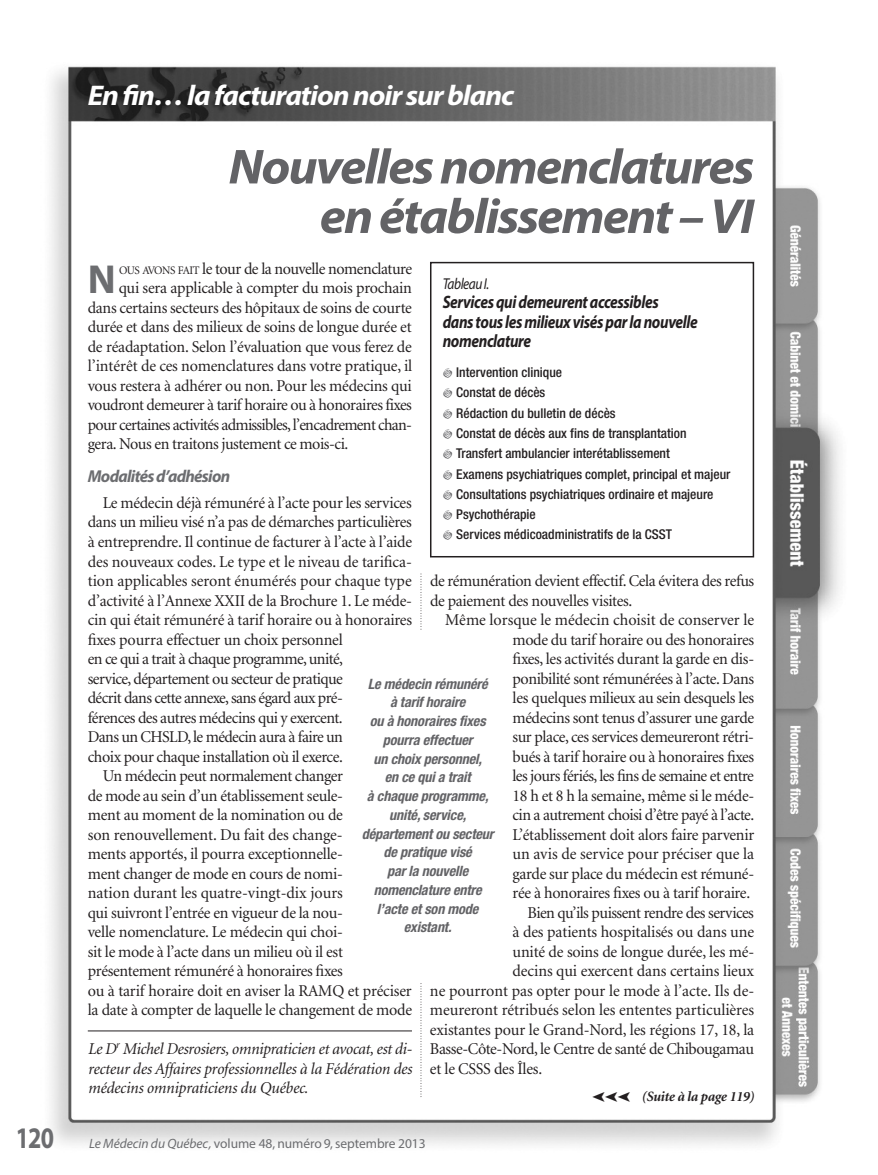
<style>
.page{position:relative;width:878px;height:1175px;background:#fff}
.page>*{position:absolute;margin:0;border:0;box-sizing:border-box;transform-origin:0 0}
.t1{font:italic 700 49.5px/49.5px "Myriad Pro";letter-spacing:-.035em;color:#636366;text-align:right;scale:1.05 1}
.t2{font:700 40.65px "Myriad Pro";color:#6c6d70}
.t3{font:700 30px "Myriad Pro";color:#6c6d70;scale:.8 1}
.t4{font:italic 700 28.5px "Myriad Pro";letter-spacing:-.035em;color:#fff;scale:1.05 1}
.t5{font:italic 700 18px/19.5px "Myriad Pro";letter-spacing:-.025em;color:#231f20;scale:.85 1}
.t6{font:italic 700 17.25px "Myriad Pro";letter-spacing:-.04em;color:#6c6d70}
.t7{font:16.5px/19.5px "Minion";letter-spacing:-.02em;color:#231f20}
.t8{font:16.5px "Minion";color:#231f20}
.t9{font:italic 16.5px/19.5px "Minion";letter-spacing:-.01em;color:#231f20;text-align:justify}
.t10{font:16.5px "Minion";letter-spacing:-.04em;color:#231f20}
.t11{font:16.5px "Minion";letter-spacing:-.045em;color:#231f20}
.t12{font:italic 15.75px "Myriad Pro";letter-spacing:-.035em;color:#231f20;scale:.85 1}
.t13{font:italic 700 condensed 14.25px/18.8px "Helvetica Neue";letter-spacing:-.01em;color:#636366;text-align:center}
.t14{font:italic 700 14.25px "Minion";letter-spacing:-.02em;color:#231f20}
.t15{font:14.25px "Zapf Dingbats";color:#231f20}
.t16{font:500 condensed 13.5px/20.2px "Helvetica Neue";color:#231f20}
.t17{font:13.5px "Myriad Pro";letter-spacing:-.005em;color:#6c6d70}
.s1{font-size:11.55px}
.s2{font-style:italic}
</style>
<div class="page">
<img style="left:50px;top:66px;width:790px;height:1080px">
<hr style="left:88px;top:1030px;width:324px;height:1px;background:#231f20">
<svg style="left:420px;top:574px;width:1px;height:55px"></svg>
<svg style="left:420px;top:983px;width:1px;height:114px"></svg>
<div style="left:344px;top:641px;width:167px;height:330px;background:#fff"></div>
<div style="left:430px;top:262px;width:323px;height:294px;background:#fff"></div>
<div style="left:430px;top:262px;width:324px;height:295px;border:2px solid #231f20"></div>
<h3 class="t4" style="left:88px;top:84px;width:407px">En fin… la facturation noir sur blanc</h3>
<h1 class="t1" style="left:228px;top:146px;width:502px">Nouvelles nomenclatures en établissement – VI</h1>
<h2 class="t2" style="left:88px;top:264px;width:30px">N</h2>
<p class="t7" style="left:119px;top:260px;width:294px"><span class="s1">OUS AVONS FAIT</span> le tour de la nouvelle nomenclature</p>
<p class="t12" style="left:442px;top:277px;width:56px">Tableau I.</p>
<p class="t5" style="left:442px;top:294px;width:302px">Services qui demeurent accessibles<br>dans tous les milieux visés par la nouvelle nomenclature</p>
<p class="t16" style="left:456px;top:363px;width:276px">Intervention clinique<br>Constat de décès<br>Rédaction du bulletin de décès<br>Constat de décès aux fins de transplantation Transfert ambulancier interétablissement<br>Examens psychiatriques complet, principal et majeur Consultations psychiatriques ordinaire et majeure Psychothérapie<br>Services médicoadministratifs de la CSST</p>
<p class="t7" style="left:119px;top:280px;width:295px">qui sera applicable à compter du mois prochain</p>
<p class="t7" style="left:88px;top:299px;width:326px">dans certains secteurs des hôpitaux de soins de courte</p>
<p class="t7" style="left:88px;top:319px;width:325px">durée et dans des milieux de soins de longue durée et</p>
<p class="t7" style="left:88px;top:338px;width:325px">de réadaptation. Selon l’évaluation que vous ferez de</p>
<p class="t7" style="left:88px;top:358px;width:326px">l’intérêt de ces nomenclatures dans votre pratique, il</p>
<p class="t7" style="left:88px;top:377px;width:325px">vous restera à adhérer ou non. Pour les médecins qui</p>
<p class="t7" style="left:88px;top:397px;width:325px">voudront demeurer à tarif horaire ou à honoraires fixes</p>
<p class="t11" style="left:88px;top:418px;width:326px">pour certaines activités admissibles, l’encadrement chan -</p>
<p class="t7" style="left:88px;top:436px;width:262px">gera. Nous en traitons justement ce mois-ci.</p>
<p class="t6" style="left:88px;top:470px;width:144px">Modalités d’adhésion</p>
<p class="t7" style="left:103px;top:494px;width:310px">Le médecin déjà rémunéré à l’acte pour les services</p>
<p class="t7" style="left:88px;top:514px;width:325px">dans un milieu visé n’a pas de démarches particulières</p>
<p class="t7" style="left:88px;top:533px;width:326px">à entreprendre. Il continue de facturer à l’acte à l’aide</p>
<p class="t7" style="left:88px;top:553px;width:325px">des nouveaux codes. Le type et le niveau de tarifica-</p>
<p class="t8" style="left:88px;top:574px;width:325px">tion applicables seront énumérés pour chaque type</p>
<p class="t7" style="left:88px;top:592px;width:326px">d’activité à l’Annexe XXII de la Brochure 1. Le méde-</p>
<p class="t7" style="left:88px;top:611px;width:326px">cin qui était rémunéré à tarif horaire ou à honoraires</p>
<p class="t7" style="left:88px;top:631px;width:256px">fixes pourra effectuer un choix personnel</p>
<p class="t10" style="left:88px;top:652px;width:257px">en ce qui a trait à chaque programme, unité,</p>
<p class="t7" style="left:88px;top:670px;width:257px">service, département ou secteur de pratique</p>
<p class="t10" style="left:88px;top:691px;width:256px">décrit dans cette annexe, sans égard aux pré-</p>
<p class="t7" style="left:88px;top:709px;width:256px">férences des autres médecins qui y exercent.</p>
<p class="t10" style="left:88px;top:730px;width:257px">Dans un CHSLD, le médecin aura à faire un</p>
<p class="t7" style="left:88px;top:748px;width:256px">choix pour chaque installation où il exerce.</p>
<p class="t7" style="left:103px;top:767px;width:242px">Un médecin peut normalement changer</p>
<p class="t7" style="left:88px;top:787px;width:257px">de mode au sein d’un établissement seule-</p>
<p class="t7" style="left:88px;top:806px;width:256px">ment au moment de la nomination ou de</p>
<p class="t7" style="left:88px;top:826px;width:256px">son renouvellement. Du fait des change-</p>
<p class="t7" style="left:88px;top:845px;width:257px">ments apportés, il pourra exceptionnelle-</p>
<p class="t7" style="left:88px;top:865px;width:257px">ment changer de mode en cours de nomi-</p>
<p class="t8" style="left:88px;top:886px;width:256px">nation durant les quatre-vingt-dix jours</p>
<p class="t7" style="left:88px;top:904px;width:257px">qui suivront l’entrée en vigueur de la nou-</p>
<p class="t7" style="left:88px;top:923px;width:257px">velle nomenclature. Le médecin qui choi-</p>
<p class="t7" style="left:88px;top:943px;width:257px">sit le mode à l’acte dans un milieu où il est</p>
<p class="t7" style="left:88px;top:962px;width:256px">présentement rémunéré à honoraires fixes</p>
<p class="t7" style="left:88px;top:982px;width:325px">ou à tarif horaire doit en aviser la RAMQ et préciser</p>
<p class="t7" style="left:88px;top:1001px;width:326px">la date à compter de laquelle le changement de mode</p>
<p class="t7" style="left:430px;top:572px;width:326px">de rémunération devient effectif. Cela évitera des refus de paiement des nouvelles visites.</p>
<p class="t8" style="left:445px;top:613px;width:310px">Même lorsque le médecin choisit de conserver le</p>
<p class="t7" style="left:512px;top:631px;width:243px">mode du tarif horaire ou des honoraires</p>
<p class="t7" style="left:512px;top:650px;width:243px">fixes, les activités durant la garde en dis-</p>
<p class="t7" style="left:512px;top:670px;width:243px">ponibilité sont rémunérées à l’acte. Dans</p>
<p class="t7" style="left:512px;top:689px;width:243px">les quelques milieux au sein desquels les</p>
<p class="t7" style="left:512px;top:709px;width:243px">médecins sont tenus d’assurer une garde</p>
<p class="t7" style="left:512px;top:728px;width:243px">sur place, ces services demeureront rétri-</p>
<p class="t7" style="left:512px;top:748px;width:243px">bués à tarif horaire ou à honoraires fixes</p>
<p class="t7" style="left:512px;top:767px;width:243px">les jours fériés, les fins de semaine et entre</p>
<p class="t7" style="left:512px;top:787px;width:243px">18 h et 8 h la semaine, même si le méde-</p>
<p class="t7" style="left:512px;top:806px;width:243px">cin a autrement choisi d’être payé à l’acte.</p>
<p class="t7" style="left:512px;top:826px;width:243px">L’établissement doit alors faire parvenir</p>
<p class="t8" style="left:512px;top:847px;width:243px">un avis de service pour préciser que la</p>
<p class="t7" style="left:512px;top:865px;width:243px">garde sur place du médecin est rémuné-</p>
<p class="t7" style="left:512px;top:884px;width:239px">rée à honoraires fixes ou à tarif horaire.</p>
<p class="t7" style="left:527px;top:904px;width:228px">Bien qu’ils puissent rendre des services</p>
<p class="t7" style="left:512px;top:923px;width:243px">à des patients hospitalisés ou dans une</p>
<p class="t7" style="left:512px;top:943px;width:243px">unité de soins de longue durée, les mé-</p>
<p class="t7" style="left:512px;top:962px;width:243px">decins qui exercent dans certains lieux</p>
<p class="t8" style="left:430px;top:984px;width:326px">ne pourront pas opter pour le mode à l’acte. Ils de-</p>
<p class="t8" style="left:430px;top:1003px;width:326px">meureront rétribués selon les ententes particulières</p>
<p class="t7" style="left:430px;top:1021px;width:326px">existantes pour le Grand-Nord, les régions 17, 18, la</p>
<p class="t7" style="left:430px;top:1040px;width:325px">Basse-Côte-Nord, le Centre de santé de Chibougamau</p>
<p class="t7" style="left:430px;top:1060px;width:114px">et le CSSS des Îles.</p>
<p class="t13" style="left:362px;top:675px;width:133px">Le médecin rémunéré<br>à tarif horaire<br>ou à honoraires fixes pourra effectuer<br>un choix personnel,<br>en ce qui a trait<br>à chaque programme, unité, service, département ou secteur de pratique visé<br>par la nouvelle nomenclature entre l’acte et son mode existant.</p>
<p class="t9" style="left:88px;top:1040px;width:326px">Le D<sup>r</sup> Michel Desrosiers, omnipraticien et avocat, est di&shy;recteur des Affaires professionnelles à la Fédération des médecins omnipraticiens du Québec.</p>
<p class="t14" style="left:641px;top:1090px;width:114px">(Suite à la page 119)</p>
<p class="t15" style="left:630px;top:1104px;width:40px;rotate:-180deg">➤➤➤</p>
<h3 class="t3" style="left:16px;top:1126px;width:49px">120</h3>
<p class="t17" style="left:89px;top:1138px;width:338px"><span class="s2">Le Médecin du Québec,</span> volume 48, numéro 9, septembre 2013</p>
</div>
